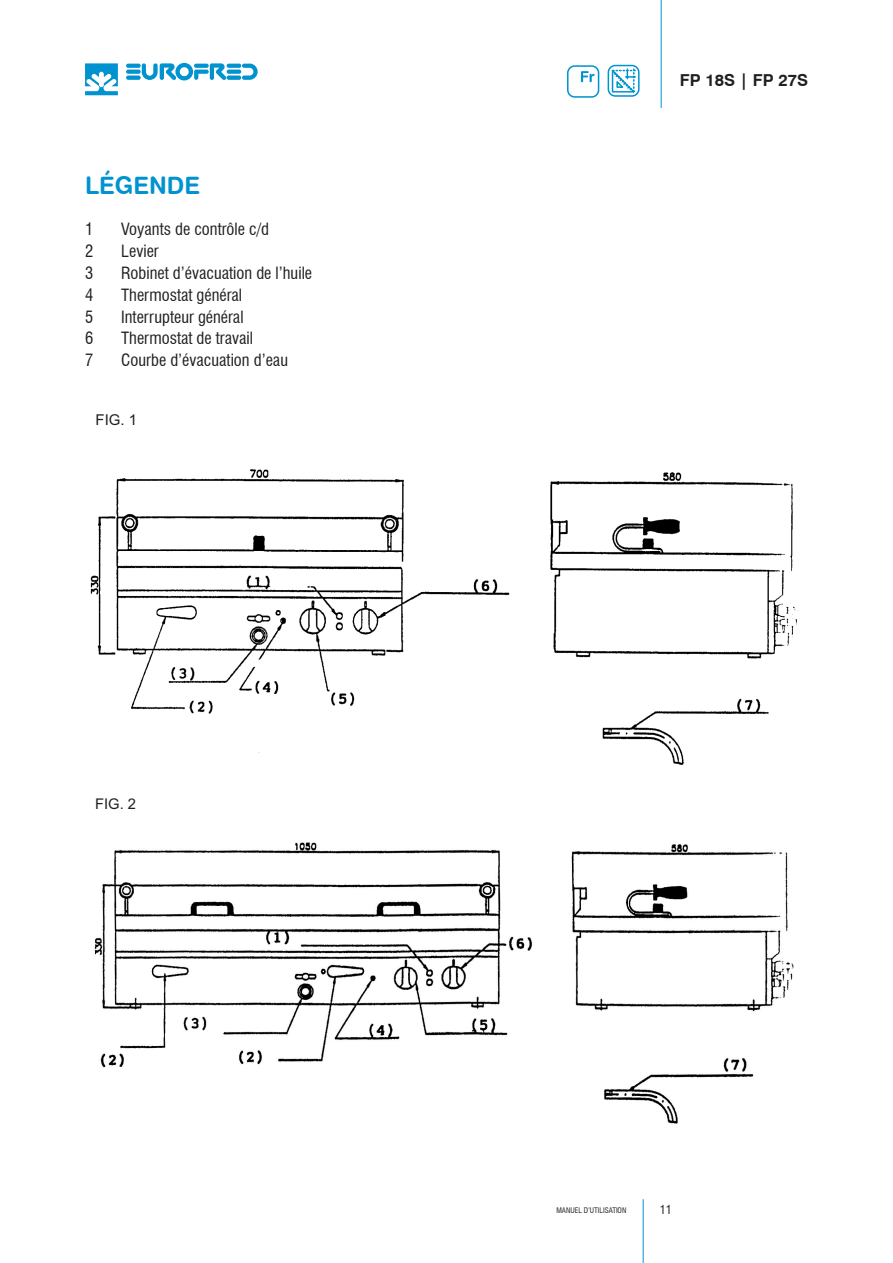
<style>
.page{position:relative;width:893px;height:1263px;background:#fff}
.page>*{position:absolute;margin:0;border:0;box-sizing:border-box;transform-origin:0 0}
.t1{font:24px "Swiss 721 BT Bold Rounded";color:#0093d0}
.t2{font:condensed 16.5px "Swiss 721 BT";color:#231f20}
.t3{font:700 16.5px "Swiss 721 BT";color:#231f20}
.t4{font:15px "Arial";color:#231f20}
.t5{font:14.7px "Arial";color:#231f20}
.t6{font:condensed 12px "Swiss 721 BT";color:#231f20}
.t7{font:condensed 7.5px "Swiss 721 BT";color:#231f20}
</style>
<div class="page">
<hr style="left:643px;top:1199px;width:1px;height:64px;background:#0093d0">
<hr style="left:661px;top:0;width:1px;height:108px;background:#0093d0">
<svg style="left:85px;top:63px;width:33px;height:32px"></svg>
<svg style="left:126px;top:63px;width:132px;height:17px"></svg>
<svg style="left:607px;top:64px;width:33px;height:33px"></svg>
<div style="left:567px;top:65px;width:32px;height:33px;border:2px solid #0093d0;border-radius:7px"></div>
<svg style="left:581px;top:71px;width:14px;height:11px"></svg>
<img style="left:90px;top:469px;width:709px;height:296px">
<img style="left:94px;top:842px;width:700px;height:282px">
<h1 class="t1" style="left:85px;top:170px;width:116px">LÉGENDE</h1>
<p class="t2" style="left:85px;top:219px;width:10px">1</p>
<p class="t2" style="left:121px;top:219px;width:149px">Voyants de contrôle c/d</p>
<p class="t2" style="left:85px;top:241px;width:10px">2</p>
<p class="t2" style="left:121px;top:241px;width:39px">Levier</p>
<p class="t2" style="left:85px;top:263px;width:10px">3</p>
<p class="t2" style="left:121px;top:263px;width:192px">Robinet d’évacuation de l’huile</p>
<p class="t2" style="left:85px;top:285px;width:10px">4</p>
<p class="t2" style="left:121px;top:285px;width:122px">Thermostat général</p>
<p class="t2" style="left:85px;top:307px;width:10px">5</p>
<p class="t2" style="left:121px;top:307px;width:124px">Interrupteur général</p>
<p class="t2" style="left:85px;top:329px;width:10px">6</p>
<p class="t2" style="left:121px;top:329px;width:133px">Thermostat de travail</p>
<p class="t2" style="left:85px;top:350px;width:10px">7</p>
<p class="t2" style="left:121px;top:350px;width:168px">Courbe d’évacuation d’eau</p>
<p class="t4" style="left:96px;top:411px;width:43px">FIG. 1</p>
<p class="t5" style="left:95px;top:795px;width:42px">FIG. 2</p>
<p class="t3" style="left:680px;top:70px;width:130px">FP 18S | FP 27S</p>
<p class="t7" style="left:556px;top:1205px;width:71px">MANUEL D’UTILISATION</p>
<p class="t6" style="left:660px;top:1203px;width:13px">11</p>
</div>
